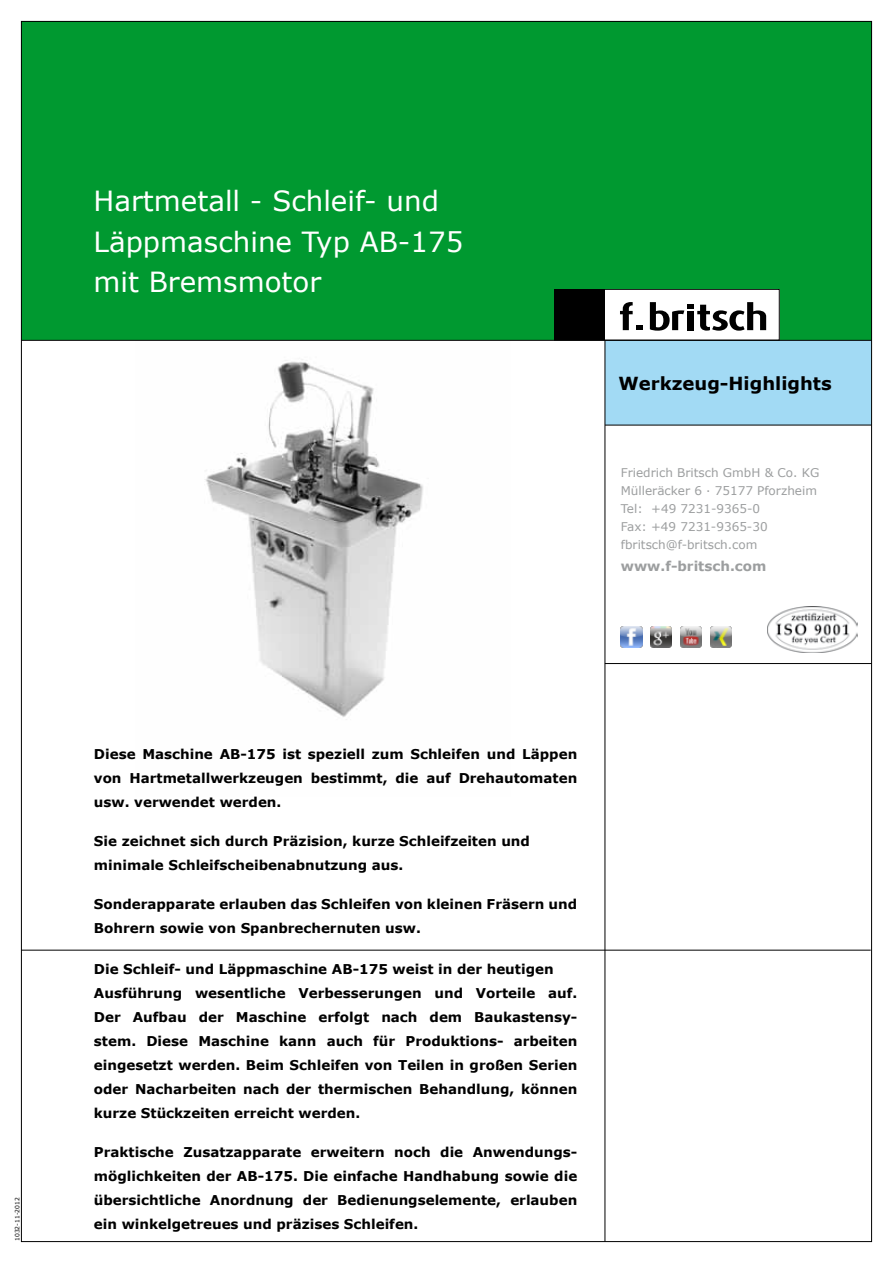
<style>
.page{position:relative;width:893px;height:1263px;background:#fff}
.page>*{position:absolute;margin:0;border:0;box-sizing:border-box;transform-origin:0 0}
.t1{font:27.75px/40.5px "Verdana";color:#fff}
.t2{font:700 18px "Verdana";color:#000}
.t3{font:700 13.5px/24px "Verdana";color:#000}
.t4{font:700 13.5px "Verdana";color:#9c9e9f}
.t5{font:12px/18px "Verdana";color:#9c9e9f}
.t6{font:6px "Verdana";color:#000}
</style>
<div class="page">
<img style="left:205px;top:359px;width:218px;height:358px">
<div style="left:605px;top:340px;width:266px;height:85px;background:#a2daf4"></div>
<div style="left:21px;top:21px;width:851px;height:319px;background:#009930"></div>
<hr style="left:605px;top:425px;width:267px;height:1px;background:#000">
<hr style="left:605px;top:340px;width:1px;height:901px;background:#000">
<hr style="left:21px;top:950px;width:850px;height:1px;background:#000">
<img style="left:767px;top:606px;width:90px;height:46px">
<img style="left:710px;top:626px;width:21px;height:22px">
<img style="left:651px;top:626px;width:21px;height:22px">
<img style="left:621px;top:626px;width:21px;height:22px">
<img style="left:680px;top:626px;width:22px;height:22px">
<div style="left:554px;top:289px;width:225px;height:51px;background:#fff"></div>
<div style="left:554px;top:289px;width:51px;height:51px;background:#000"></div>
<svg style="left:650px;top:302px;width:116px;height:29px"></svg>
<svg style="left:620px;top:302px;width:22px;height:28px"></svg>
<div style="left:554px;top:289px;width:225px;height:51px;border:1px solid #000"></div>
<hr style="left:21px;top:340px;width:851px;height:1px;background:#000">
<hr style="left:605px;top:663px;width:267px;height:1px;background:#000">
<p class="t6" style="left:13px;top:1241px;width:45px;rotate:-90deg">1032-11-2012</p>
<h1 class="t1" style="left:94px;top:181px;width:371px">Hartmetall - Schleif- und<br>Läppmaschine Typ AB-175 mit Bremsmotor</h1>
<h2 class="t2" style="left:618px;top:370px;width:215px">Werkzeug-Highlights</h2>
<p class="t5" style="left:621px;top:463px;width:200px">Friedrich Britsch GmbH &amp; Co. KG<br>Mülleräcker 6 · 75177 Pforzheim<br>Tel: +49 7231-9365-0<br>Fax: +49 7231-9365-30 fbritsch@f-britsch.com</p>
<p class="t4" style="left:621px;top:557px;width:147px">www.f-britsch.com</p>
<p class="t3" style="left:94px;top:741px;width:485px;text-align:justify">Diese Maschine AB-175 ist speziell zum Schleifen und Läppen von Hartmetallwerkzeugen bestimmt, die auf Drehautomaten usw. verwendet werden.</p>
<p class="t3" style="left:94px;top:828px;width:438px">Sie zeichnet sich durch Präzision, kurze Schleifzeiten und minimale Schleifscheibenabnutzung aus.</p>
<p class="t3" style="left:94px;top:891px;width:485px">Sonderapparate erlauben das Schleifen von kleinen Fräsern und<br>Bohrern sowie von Spanbrechernuten usw.</p>
<p class="t3" style="left:94px;top:957px;width:485px">Die Schleif- und Läppmaschine AB-175 weist in der heutigen Ausführung wesentliche Verbesserungen und Vorteile auf.<br>Der Aufbau der Maschine erfolgt nach dem Baukastensy&shy;stem. Diese Maschine kann auch für Produktions- arbeiten eingesetzt werden. Beim Schleifen von Teilen in großen Serien oder Nacharbeiten nach der thermischen Behandlung, können kurze Stückzeiten erreicht werden.</p>
<p class="t3" style="left:94px;top:1140px;width:485px;text-align:justify">Praktische Zusatzapparate erweitern noch die Anwendungs&shy;möglichkeiten der AB-175. Die einfache Handhabung sowie die übersichtliche Anordnung der Bedienungselemente, erlauben ein winkelgetreues und präzises Schleifen.</p>
</div>
